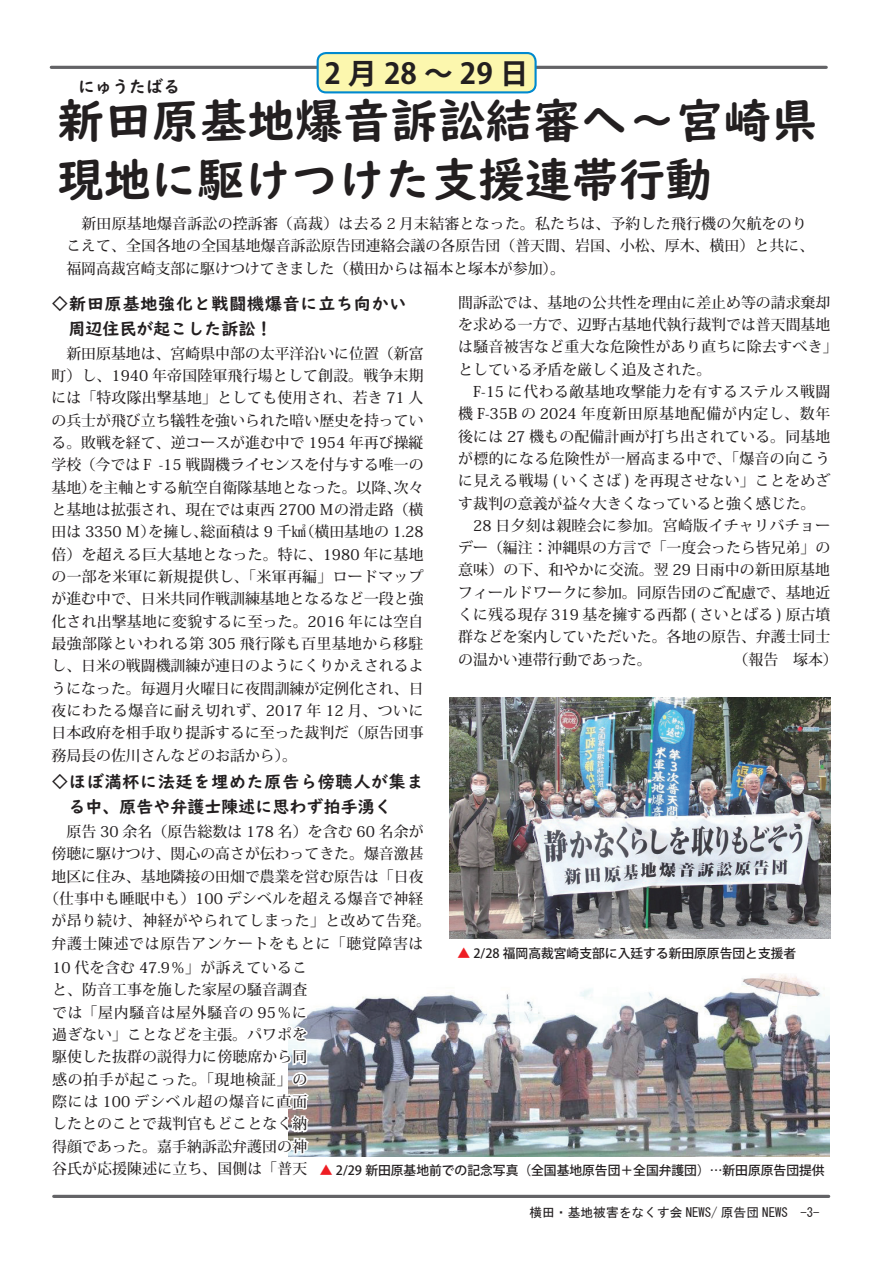
<style>
.page{position:relative;width:893px;height:1263px;background:#fff}
.page>*{position:absolute;margin:0;border:0;box-sizing:border-box;transform-origin:0 0}
.t1{font:46.8px/58.5px "UD Digi Kyokasho N B";letter-spacing:.01em;color:#231f20}
.t2{font:700 28.65px "Koz Go Pro";letter-spacing:.25em;color:#231f20}
.t3{font:16.95px/25.5px "UD Digi Kyokasho N B";letter-spacing:.045em;color:#231f20}
.t4{font:500 14.85px/22.4px "Koz Min Pro";letter-spacing:.005em;color:#231f20;text-align:justify}
.t5{font:500 12.75px "Koz Go Pro";color:#231f20}
.t6{font:12.75px "MS Gothic";color:#231f20}
.s1{color:#ee1d23}
.s2{font-family:"Koz Min Pro";font-size:14.85px}
</style>
<div class="page">
<img style="left:427px;top:973px;width:403px;height:184px">
<hr style="left:54px;top:1195px;width:775px;height:3px;background:#636366">
<hr style="left:51px;top:66px;width:775px;height:3px;background:#636366">
<div style="left:318px;top:53px;width:218px;height:39px;background:#fcf7ae;border-radius:9px"></div>
<div style="left:317px;top:52px;width:220px;height:41px;border:2px solid #0089cf;border-radius:9px"></div>
<img style="left:450px;top:698px;width:380px;height:241px">
<img style="left:288px;top:996px;width:139px;height:161px">
<h2 class="t2" style="left:325px;top:55px;width:206px">2月28～29日</h2>
<h1 class="t1" style="left:57px;top:92px;width:762px">新田原基地爆音訴訟結審へ～宮崎県現地に駆けつけた支援連帯行動</h1>
<p class="t3" style="left:78px;top:74px;width:104px">にゅうたばる</p>
<p class="t4" style="left:66px;top:212px;width:749px;text-align:left">　新田原基地爆音訴訟の控訴審（高裁）は去る２月末結審となった。私たちは、予約した飛行機の欠航をのりこえて、全国各地の全国基地爆音訴訟原告団連絡会議の各原告団（普天間、岩国、小松、厚木、横田）と共に、福岡高裁宮崎支部に駆けつけてきました（横田からは福本と塚本が参加）。</p>
<p class="t4" style="left:458px;top:290px;width:381px;text-align:left">間訴訟では、基地の公共性を理由に差止め等の請求棄却を求める一方で、辺野古基地代執行裁判では普天間基地は騒音被害など重大な危険性があり直ちに除去すべき」としている矛盾を厳しく追及された。<br>　F-15 に代わる敵基地攻撃能力を有するステルス戦闘機 F-35B の 2024 年度新田原基地配備が内定し、数年後には 27 機もの配備計画が打ち出されている。同基地が標的になる危険性が一層高まる中で、「爆音の向こうに見える戦場 ( いくさば ) を再現させない」ことをめざす裁判の意義が益々大きくなっていると強く感じた。　28 日夕刻は親睦会に参加。宮崎版イチャリバチョーデー（編注：沖縄県の方言で「一度会ったら皆兄弟」の意味）の下、和やかに交流。翌 29 日雨中の新田原基地フィールドワークに参加。同原告団のご配慮で、基地近くに残る現存 319 基を擁する西都 ( さいとばる ) 原古墳群などを案内していただいた。各地の原告、弁護士同士の温かい連帯行動であった。　　　　　　（報告　塚本）</p>
<p class="t3" style="left:52px;top:291px;width:374px">◇新田原基地強化と戦闘機爆音に立ち向かい　　周辺住民が起こした訴訟！</p>
<p class="t4" style="left:52px;top:341px;width:374px">　新田原基地は、宮崎県中部の太平洋沿いに位置（新富町）し、1940 年帝国陸軍飛行場として創設。戦争末期には「特攻隊出撃基地」としても使用され、若き 71 人の兵士が飛び立ち犠牲を強いられた暗い歴史を持っている。敗戦を経て、逆コースが進む中で 1954 年再び操縦学校（今ではＦ -15 戦闘機ライセンスを付与する唯一の基地）を主軸とする航空自衛隊基地となった。以降、次々と基地は拡張され、現在では東西 2700 Ｍの滑走路（横田は 3350 Ｍ）を擁し、総面積は 9 千㎢（横田基地の 1.28倍）を超える巨大基地となった。特に、1980 年に基地の一部を米軍に新規提供し、「米軍再編」ロードマップが進む中で、日米共同作戦訓練基地となるなど一段と強化され出撃基地に変貌するに至った。2016 年には空自最強部隊といわれる第 305 飛行隊も百里基地から移駐し、日米の戦闘機訓練が連日のようにくりかえされるようになった。毎週月火曜日に夜間訓練が定例化され、日夜にわたる爆音に耐え切れず、2017 年 12 月、ついに日本政府を相手取り提訴するに至った裁判だ（原告団事務局長の佐川さんなどのお話から）。</p>
<p class="t3" style="left:52px;top:769px;width:374px">◇ほぼ満杯に法廷を埋めた原告ら傍聴人が集ま　る中、原告や弁護士陳述に思わず拍手湧く</p>
<p class="t4" style="left:44px;top:820px;width:389px;text-align:center">　原告 30 余名（原告総数は 178 名）を含む 60 名余が傍聴に駆けつけ、関心の高さが伝わってきた。爆音激甚地区に住み、基地隣接の田畑で農業を営む原告は「日夜（仕事中も睡眠中も）100 デシベルを超える爆音で神経が昂り続け、神経がやられてしまった」と改めて告発。弁護士陳述では原告アンケートをもとに「聴覚障害は</p>
<p class="t5" style="left:457px;top:945px;width:340px"><span class="s1">▲</span> 2/28 福岡高裁宮崎支部に入廷する新田原原告団と支援者</p>
<p class="t4" style="left:52px;top:956px;width:257px">10 代を含む 47.9％」が訴えていること、防音工事を施した家屋の騒音調査では「屋内騒音は屋外騒音の 95％に過ぎない」ことなどを主張。パワポを駆使した抜群の説得力に傍聴席から同感の拍手が起こった。「現地検証」の際には 100 デシベル超の爆音に直面したとのことで裁判官もどことなく納得顔であった。嘉手納訴訟弁護団の神</p>
<p class="t5" style="left:52px;top:1162px;width:774px"><span class="s2">谷氏が応援陳述に立ち、国側は「普天</span> <span class="s1">▲</span> 2/29 新田原基地前での記念写真（全国基地原告団＋全国弁護団）…新田原原告団提供</p>
<p class="t6" style="left:529px;top:1206px;width:292px">横田・基地被害をなくす会 NEWS/ 原告団 NEWS　-3-</p>
</div>
